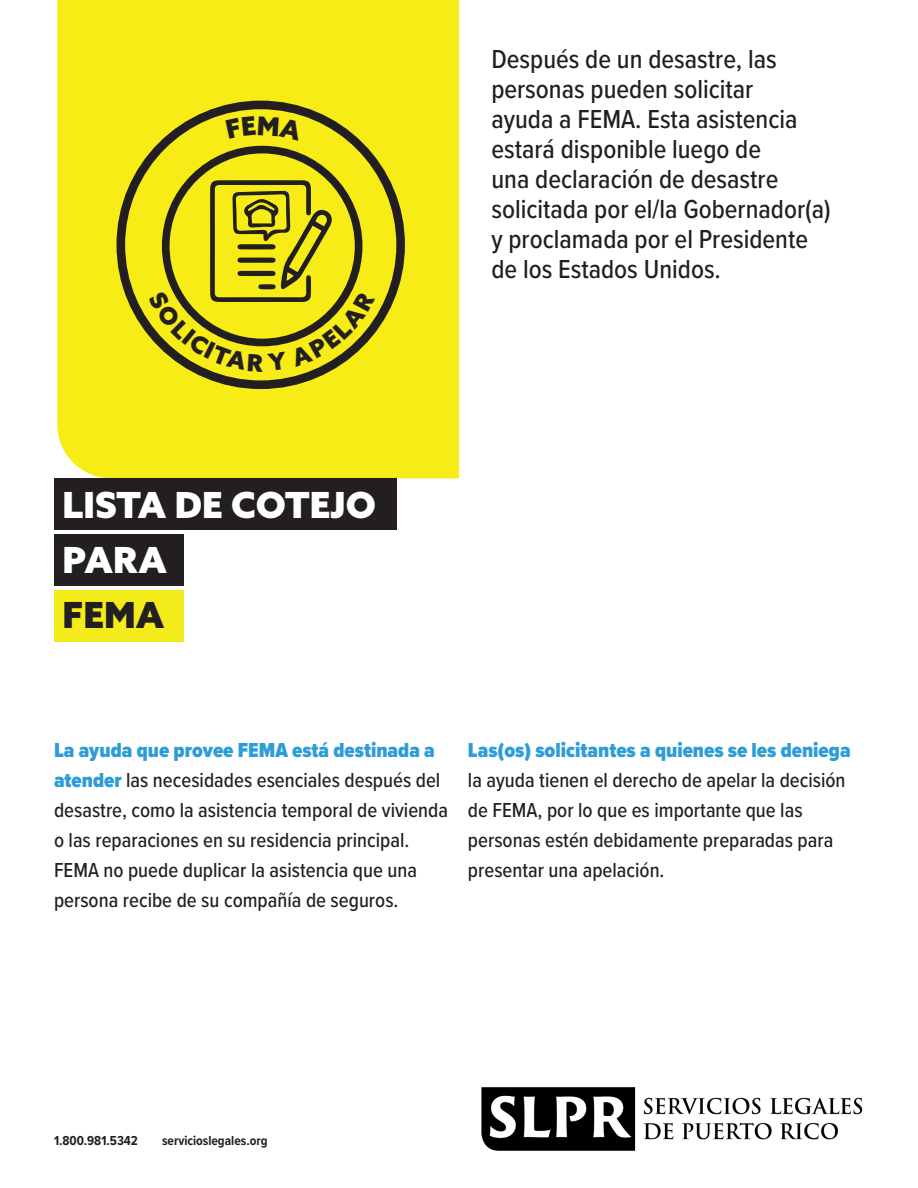
<style>
.page{position:relative;width:918px;height:1188px;background:#fff}
.page>*{position:absolute;margin:0;border:0;box-sizing:border-box;transform-origin:0 0}
.t1{font:900 36px/55.5px "Azo Sans";color:#fff}
.t2{font:900 36px "Azo Sans";color:#231f20}
.t3{font:500 27px/30px "Proxima Nova Cond";color:#231f20}
.t4{font:500 21px/30px "Proxima Nova Cond";color:#231f20}
.t5{font:900 21px "Proxima Nova Cond";color:#2e9dd7}
.t6{font:700 13.5px "Proxima Nova Cond";color:#231f20}
.s1{font-weight:900;color:#2e9dd7}
</style>
<div class="page">
<div style="left:57px;top:0;width:402px;height:478px;background:#f7ec16"></div>
<img style="left:481px;top:1087px;width:382px;height:64px">
<div style="left:54px;top:478px;width:343px;height:52px;background:#231f20"></div>
<div style="left:54px;top:534px;width:130px;height:52px;background:#231f20"></div>
<div style="left:54px;top:590px;width:130px;height:52px;background:#f4ec1a"></div>
<div style="left:117px;top:101px;width:288px;height:288px;border:9px solid #231f20;border-radius:50%"></div>
<div style="left:225px;top:116px;width:78px;height:25px;background:#f7ec16"></div>
<svg style="left:148px;top:180px;width:227px;height:192px;background:#cac018"></svg>
<h1 class="t1" style="left:63px;top:476px;width:315px">LISTA DE COTEJO<br>PARA</h1>
<h1 class="t2" style="left:63px;top:591px;width:103px">FEMA</h1>
<p class="t3" style="left:491px;top:43px;width:341px">Después de un desastre, las personas pueden solicitar<br>ayuda a FEMA. Esta asistencia estará disponible luego de<br>una declaración de desastre solicitada por el/la Gobernador(a) y proclamada por el Presidente de los Estados Unidos.</p>
<p class="t4" style="left:54px;top:735px;width:396px"><span class="s1">La ayuda que provee FEMA está destinada a atender</span> las necesidades esenciales después del desastre, como la asistencia temporal de vivienda o las reparaciones en su residencia principal.<br>FEMA no puede duplicar la asistencia que una persona recibe de su compañía de seguros.</p>
<p class="t5" style="left:468px;top:735px;width:384px">Las(os) solicitantes a quienes se les deniega</p>
<p class="t4" style="left:468px;top:765px;width:379px">la ayuda tienen el derecho de apelar la decisión de FEMA, por lo que es importante que las personas estén debidamente preparadas para presentar una apelación.</p>
<p class="t6" style="left:54px;top:1130px;width:85px">1.800.981.5342</p>
<p class="t6" style="left:162px;top:1130px;width:107px">servicioslegales.org</p>
</div>
